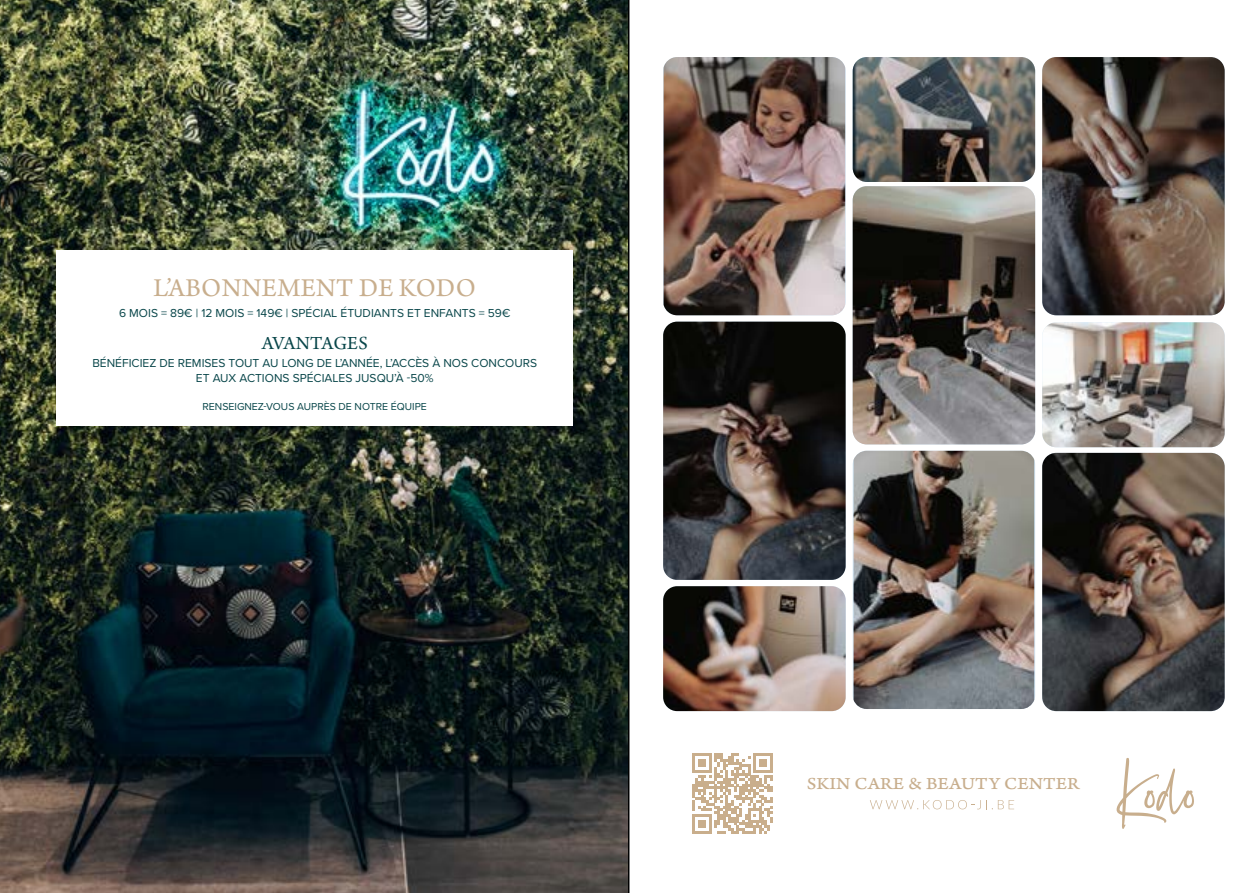
<style>
.page{position:relative;width:1259px;height:893px;background:#fff}
.page>*{position:absolute;margin:0;border:0;box-sizing:border-box;transform-origin:0 0}
.t1{font:27px "Arno Pro";letter-spacing:.01em;color:#c8ae8d}
.t2{font:19.5px "Arno Pro";letter-spacing:.005em;color:#09464a}
.t3{font:17.55px "Arno Pro Caption";color:#c8ae8d;scale:1.07 1}
.t4{font:12px/14.4px "Proxima Nova";color:#09464a;text-align:center}
.t5{font:10.5px "Proxima Nova";color:#09464a}
</style>
<div class="page">
<img style="left:0;top:0;width:629px;height:893px">
<img style="left:1042px;top:57px;width:182px;height:258px">
<img style="left:663px;top:322px;width:182px;height:258px">
<img style="left:852px;top:186px;width:183px;height:258px">
<img style="left:852px;top:57px;width:183px;height:125px">
<img style="left:1042px;top:322px;width:182px;height:125px">
<img style="left:663px;top:586px;width:182px;height:125px">
<img style="left:663px;top:57px;width:182px;height:258px">
<img style="left:1042px;top:453px;width:182px;height:258px">
<svg style="left:692px;top:753px;width:80px;height:80px"></svg>
<svg style="left:1116px;top:758px;width:78px;height:71px"></svg>
<svg style="left:870px;top:800px;width:144px;height:9px"></svg>
<img style="left:853px;top:451px;width:181px;height:258px">
<div style="left:57px;top:250px;width:516px;height:176px;background:#fff"></div>
<h1 class="t1" style="left:153px;top:272px;width:324px">L’ABONNEMENT DE KODO</h1>
<p class="t4" style="left:119px;top:306px;width:393px">6 MOIS = 89€ | 12 MOIS = 149€ | SPÉCIAL ÉTUDIANTS ET ENFANTS = 59€</p>
<p class="t4" style="left:92px;top:356px;width:446px">BÉNÉFICIEZ DE REMISES TOUT AU LONG DE L’ANNÉE, L’ACCÈS À NOS CONCOURS<br>ET AUX ACTIONS SPÉCIALES JUSQU’À -50%</p>
<p class="t5" style="left:203px;top:399px;width:226px">RENSEIGNEZ-VOUS AUPRÈS DE NOTRE ÉQUIPE</p>
<h2 class="t2" style="left:262px;top:332px;width:108px">AVANTAGES</h2>
<h3 class="t3" style="left:807px;top:773px;width:256px">SKIN CARE &amp; BEAUTY CENTER</h3>
</div>
